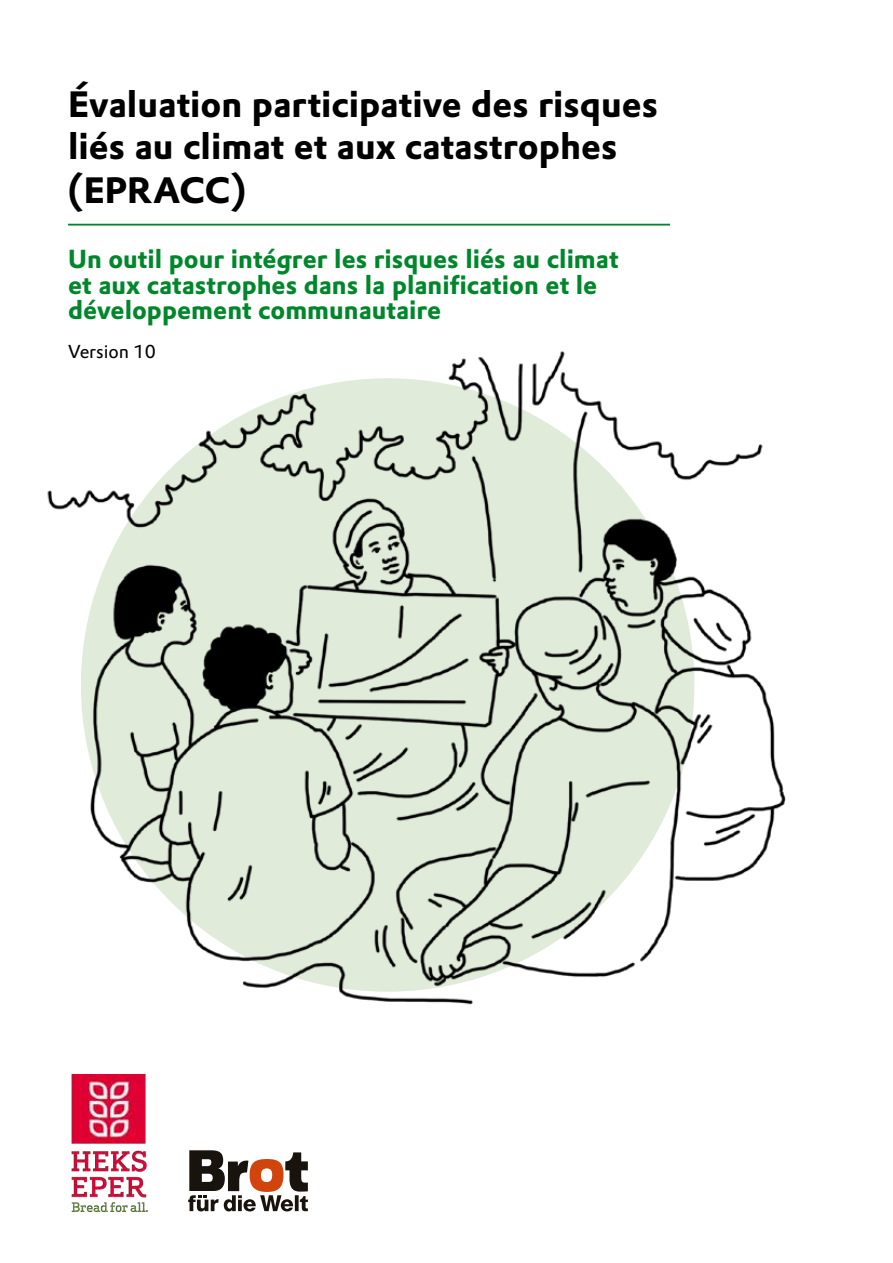
<style>
.page{position:relative;width:893px;height:1263px;background:#fff}
.page>*{position:absolute;margin:0;border:0;box-sizing:border-box;transform-origin:0 0}
.t1{font:700 36px/43px "Evonik Prokyon";color:#000}
.t2{font:700 25.5px/25.5px "Evonik Prokyon";color:#00872b}
.t3{font:18.3px "Evonik Prokyon";color:#000}
</style>
<div class="page">
<hr style="left:68px;top:224px;width:602px;height:2px;background:#00872b">
<svg style="left:188px;top:1150px;width:120px;height:61px"></svg>
<img style="left:71px;top:1150px;width:76px;height:61px">
<img style="left:47px;top:351px;width:739px;height:793px">
<h1 class="t1" style="left:68px;top:80px;width:591px">Évaluation participative des risques liés au climat et aux catastrophes (EPRACC)</h1>
<p class="t2" style="left:68px;top:244px;width:552px">Un outil pour intégrer les risques liés au climat et aux catastrophes dans la planification et le développement communautaire</p>
<p class="t3" style="left:68px;top:338px;width:89px">Version 10</p>
</div>
